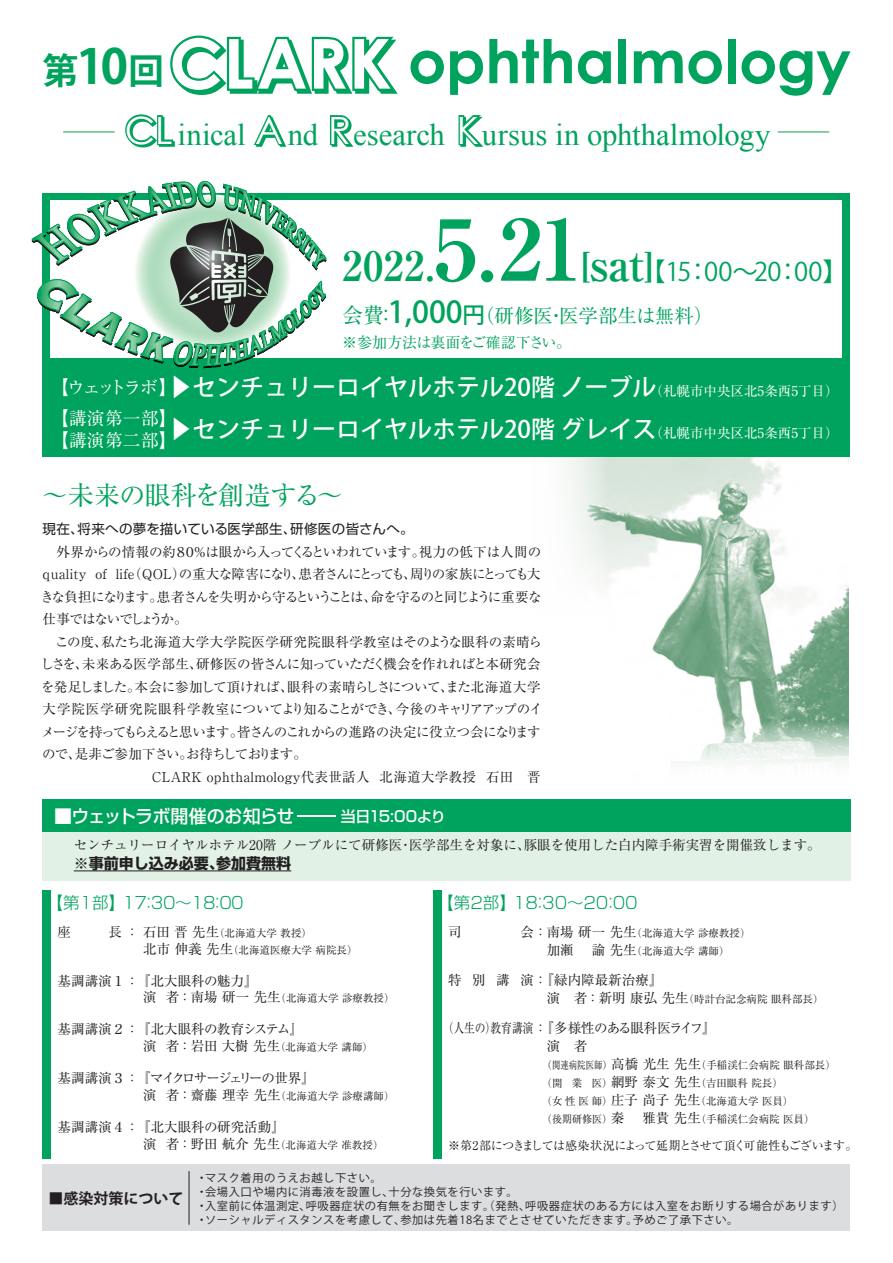
<style>
.page{position:relative;width:893px;height:1263px;background:#fff}
.page>*{position:absolute;margin:0;border:0;box-sizing:border-box;transform-origin:0 0}
.t1{font:700 60px "Century Gothic";letter-spacing:-.005em;color:#00a35d}
.t2{font:700 40.5px "Ryumin Pro";color:#00a35d}
.t3{font:700 34.5px "Ryumin Pro";color:#00a35d}
.t4{font:30.75px "Times New Roman";letter-spacing:-.005em;color:#00a35d}
.t5{font:26.4px "Ryumin Pro";letter-spacing:-.035em;color:#00a35d}
.t6{font:25.5px "Koz Go Pr 6 N";letter-spacing:-.01em;color:#00a35d}
.t7{font:500 24px/41.8px "Koz Go Pr 6 N";color:#fff}
.t8{font:19.5px "Ryumin Pro";color:#00a35d}
.t9{font:500 18px "Shin Go Pro";letter-spacing:-.045em;color:#fff}
.t10{font:18px/30.9px "Ryumin Pro";letter-spacing:-.08em;color:#fff}
.t11{font:18px "Ryumin Pro";color:#fff}
.t12{font:300 16.5px "Shin Go Pro";letter-spacing:-.07em;color:#00a35d}
.t13{font:300 16.5px "Shin Go Pro";color:#00a35d}
.t14{font:15px "Ryumin Pro";letter-spacing:-.025em;color:#00a35d}
.t15{font:700 15px "Shin Go Pro";color:#231f20}
.t16{font:700 15px "Koz Go Pr 6 N";color:#231f20}
.t17{font:13.5px/17px "Ryumin Pro";letter-spacing:-.005em;color:#231f20}
.t18{font:13.5px "Ryumin Pro";letter-spacing:-.04em;color:#231f20}
.t19{font:13.5px "Ryumin Pro";letter-spacing:-.105em;color:#231f20}
.t20{font:13.5px "Ryumin Pro";letter-spacing:-.05em;color:#231f20}
.t21{font:13.5px "Ryumin Pro";letter-spacing:.035em;color:#231f20}
.t22{font:13.5px "Ryumin Pro";letter-spacing:.025em;color:#231f20}
.t23{font:13.5px "Shin Go Pro";letter-spacing:.025em;color:#231f20}
.t24{font:13.5px "Ryumin Pro";letter-spacing:-.065em;color:#231f20}
.t25{font:13.5px/18px "Ryumin Pro";letter-spacing:-.085em;color:#231f20}
.t26{font:13.5px "Ryumin Pro";letter-spacing:-.145em;color:#231f20}
.t27{font:13.5px "Ryumin Pro";letter-spacing:-.09em;color:#231f20}
.t28{font:13.5px "Ryumin Pro";letter-spacing:-.005em;color:#231f20;scale:.8 1}
.t29{font:12px "Ryumin Pro";letter-spacing:-.065em;color:#231f20}
.t30{font:11.25px/14.2px "Koz Go Pr 6 N";letter-spacing:.05em;color:#231f20}
.t31{font:10.5px/18px "Ryumin Pro";color:#231f20}
.s1{font-family:"Koz Go Pr 6 N";font-size:36px}
.s2{font-family:"Koz Go Pr 6 N";font-size:47.7px}
.s3{font-size:69px;color:#fff}
.s4{font-family:"Century Gothic";font-size:37.65px;color:#fff}
.s5{font-size:84px}
.s6{font-family:"Ryumin Pro";font-weight:700;font-size:34.5px}
.s7{font-family:"Ryumin Pro";font-weight:700;font-size:43.5px}
.s8{font-size:21px}
.s9{font-family:"Koz Go Pr 6 N";font-weight:500;font-size:30px}
.s10{font-family:"Koz Go Pr 6 N";font-weight:500;font-size:22.5px}
.s11{font-family:"Ryumin Pro";font-weight:400;font-size:13.5px}
.s12{font-size:15px}
.s13{font-size:13.5px}
.s14{font-size:10.5px}
</style>
<div class="page">
<img style="left:609px;top:456px;width:240px;height:264px">
<svg style="left:519px;top:456px;width:90px;height:129px"></svg>
<svg style="left:671px;top:720px;width:178px;height:44px"></svg>
<div style="left:43px;top:1165px;width:807px;height:66px;background:#dcdddf"></div>
<div style="left:43px;top:193px;width:807px;height:263px;background:#00a35d"></div>
<div style="left:50px;top:200px;width:792px;height:157px;background:#fff"></div>
<div style="left:42px;top:799px;width:808px;height:82px;background:#e2f1e6"></div>
<div style="left:42px;top:799px;width:808px;height:33px;background:#00a35d"></div>
<hr style="left:74px;top:870px;width:217px;height:1px;background:#231f20">
<div style="left:43px;top:890px;width:8px;height:269px;background:#00a35d"></div>
<div style="left:433px;top:890px;width:9px;height:269px;background:#00a35d"></div>
<svg style="left:31px;top:35px;width:368px;height:422px"></svg>
<svg style="left:458px;top:115px;width:25px;height:32px"></svg>
<hr style="left:778px;top:131px;width:51px;height:2px;background:#4fb67c">
<hr style="left:63px;top:131px;width:52px;height:2px;background:#4fb67c">
<hr style="left:189px;top:1171px;width:1px;height:54px;background:#231f20">
<h1 class="t1" style="left:42px;top:24px;width:810px"><span class="s1">第</span><span class="s2">10</span><span class="s1">回</span><span class="s3">CLARK</span> ophthalmology</h1>
<h3 class="t4" style="left:125px;top:114px;width:647px"><span class="s4">CL</span> inical <span class="s4">A</span>nd <span class="s4">R</span>esearch <span class="s4">K</span>ursus in ophthalmology</h3>
<h2 class="t2" style="left:342px;top:233px;width:242px">2022.<span class="s5">5.21</span></h2>
<h3 class="t6" style="left:582px;top:257px;width:268px"><span class="s6">[</span><span class="s7">sat</span>【15：00～20：00】</h3>
<h3 class="t3" style="left:644px;top:237px;width:10px">]</h3>
<h3 class="t8" style="left:342px;top:300px;width:373px"><span class="s8">会費：</span><span class="s9">1,000</span><span class="s10">円</span>（研修医・医学部生は無料）</h3>
<h3 class="t14" style="left:342px;top:331px;width:230px">※参加方法は裏面をご確認下さい。</h3>
<h3 class="t10" style="left:51px;top:370px;width:128px">【ウェットラボ】【講演第一部】</h3>
<h3 class="t11" style="left:51px;top:426px;width:128px">【講演第二部】</h3>
<h3 class="t7" style="left:168px;top:367px;width:672px">▶センチュリーロイヤルホテル20階 ノーブル<span class="s11">（札幌市中央区北5条西5丁目）</span>▶センチュリーロイヤルホテル20階 グレイス<span class="s11">（札幌市中央区北5条西5丁目）</span></h3>
<h3 class="t5" style="left:42px;top:475px;width:303px">～未来の眼科を創造する～</h3>
<p class="t23" style="left:43px;top:518px;width:373px">現在、将来への夢を描いている医学部生、研修医の皆さんへ。</p>
<p class="t18" style="left:43px;top:541px;width:500px">　外界からの情報の約８０％は眼から入ってくるといわれています。視力の低下は人間の</p>
<p class="t18" style="left:43px;top:563px;width:500px">quality of life（QOL）の重大な障害になり、患者さんにとっても、周りの家族にとっても大</p>
<p class="t19" style="left:40px;top:586px;width:503px">きな負担になります。患者さんを失明から守るということは、命を守るのと同じように重要な</p>
<p class="t27" style="left:43px;top:608px;width:146px">仕事ではないでしょうか。</p>
<p class="t21" style="left:43px;top:631px;width:501px">　この度、私たち北海道大学大学院医学研究院眼科学教室はそのような眼科の素晴ら</p>
<p class="t20" style="left:40px;top:653px;width:502px">しさを、未来ある医学部生、研修医の皆さんに知っていただく機会を作れればと本研究会</p>
<p class="t17" style="left:41px;top:677px;width:501px">を発足しました。本会に参加して頂ければ、眼科の素晴らしさについて、また北海道大学</p>
<p class="t17" style="left:43px;top:700px;width:501px">大学院医学研究院眼科学教室についてより知ることができ、今後のキャリアアップのイ</p>
<p class="t19" style="left:41px;top:721px;width:501px">メージを持ってもらえると思います。皆さんのこれからの進路の決定に役立つ会になります</p>
<p class="t24" style="left:42px;top:743px;width:266px">ので、是非ご参加下さい。お待ちしております。</p>
<p class="t22" style="left:152px;top:766px;width:390px">CLARK ophthalmology代表世話人 北海道大学教授 石田　晋</p>
<h3 class="t9" style="left:54px;top:801px;width:393px">■ウェットラボ開催のお知らせ－<span class="s12">当日15:00より</span></h3>
<p class="t17" style="left:74px;top:836px;width:748px">センチュリーロイヤルホテル20階 ノーブルにて研修医・医学部生を対象に、豚眼を使用した白内障手術実習を開催致します。</p>
<h3 class="t15" style="left:74px;top:852px;width:219px">※事前申し込み必要、参加費無料</h3>
<h3 class="t12" style="left:46px;top:889px;width:201px">【第 1 部】１７：3０～１８：００</h3>
<p class="t31" style="left:143px;top:923px;width:216px;line-height:17px"><span class="s13">石田 晋 先生</span>（北海道大学 教授）<br><span class="s13">北市 伸義 先生</span>（北海道医療大学 病院長）</p>
<p class="t17" style="left:137px;top:971px;width:123px">『北大眼科の魅力』</p>
<p class="t31" style="left:143px;top:989px;width:253px"><span class="s13">演 者 ：南場 研一 先生</span>（北海道大学 診療教授）</p>
<p class="t17" style="left:143px;top:1020px;width:231px;text-indent:-7px">『北大眼科の教育システム』<br>演 者 ：岩田 大樹 先生<span class="s14">（北海道大学 講師）</span></p>
<p class="t26" style="left:137px;top:1068px;width:180px">『マイクロサージェリーの世界』</p>
<p class="t31" style="left:143px;top:1087px;width:253px"><span class="s13">演 者 ：齋藤 理幸 先生</span>（北海道大学 診療講師）</p>
<p class="t17" style="left:137px;top:1118px;width:150px">『北大眼科の研究活動』</p>
<p class="t31" style="left:143px;top:1135px;width:242px"><span class="s13">演 者 ：野田 航介 先生</span>（北海道大学 准教授）</p>
<p class="t17" style="left:57px;top:922px;width:83px">座　　長：</p>
<p class="t17" style="left:57px;top:971px;width:83px">基調講演１：</p>
<p class="t17" style="left:57px;top:1020px;width:83px">基調講演２：</p>
<p class="t17" style="left:57px;top:1069px;width:83px">基調講演３：</p>
<p class="t17" style="left:57px;top:1118px;width:83px">基調講演４：</p>
<h3 class="t13" style="left:437px;top:889px;width:202px">【第2部】１8：30～20：00</h3>
<p class="t31" style="left:547px;top:923px;width:205px"><span class="s13">南場 研一 先生</span>（北海道大学 診療教授）<span class="s13">加瀬 　諭 先生</span>（北海道大学 講師）</p>
<p class="t17" style="left:540px;top:970px;width:124px">『緑内障最新治療』</p>
<p class="t31" style="left:547px;top:989px;width:278px"><span class="s13">演　者 ：新明 康弘 先生</span>（時計台記念病院 眼科部長）</p>
<p class="t25" style="left:547px;top:1018px;width:171px;text-indent:-7px">『多様性のある眼科医ライフ』演　者</p>
<p class="t31" style="left:542px;top:1055px;width:296px">（関連病院医師）<span class="s13">高橋 光生 先生</span>（手稲渓仁会病院 眼科部長）（開 業 医）<span class="s13">網野 泰文 先生</span>（吉田眼科 院長）<br>（女性医師）<span class="s13">庄子 尚子 先生</span>（北海道大学 医員）<br>（後期研修医）<span class="s13">秦　 雅貴 先生</span>（手稲渓仁会病院 医員）</p>
<p class="t17" style="left:448px;top:922px;width:15px">司</p>
<p class="t17" style="left:520px;top:922px;width:28px">会：</p>
<p class="t17" style="left:448px;top:970px;width:101px">特 別 講 演：</p>
<p class="t28" style="left:443px;top:1017px;width:132px">（人生の）教育講演：</p>
<p class="t29" style="left:448px;top:1136px;width:411px">※第2部につきましては感染状況によって延期とさせて頂く可能性もございます。</p>
<h3 class="t16" style="left:48px;top:1190px;width:136px">■感染対策について</h3>
<p class="t30" style="left:196px;top:1170px;width:649px">・マスク着用のうえお越し下さい。<br>・会場入口や場内に消毒液を設置し、十分な換気を行います。<br>・入室前に体温測定、呼吸器症状の有無をお聞きします。（発熱、呼吸器症状のある方には入室をお断りする場合があります）・ソーシャルディスタンスを考慮して、参加は先着18名までとさせていただきます。予めご了承下さい。</p>
</div>
